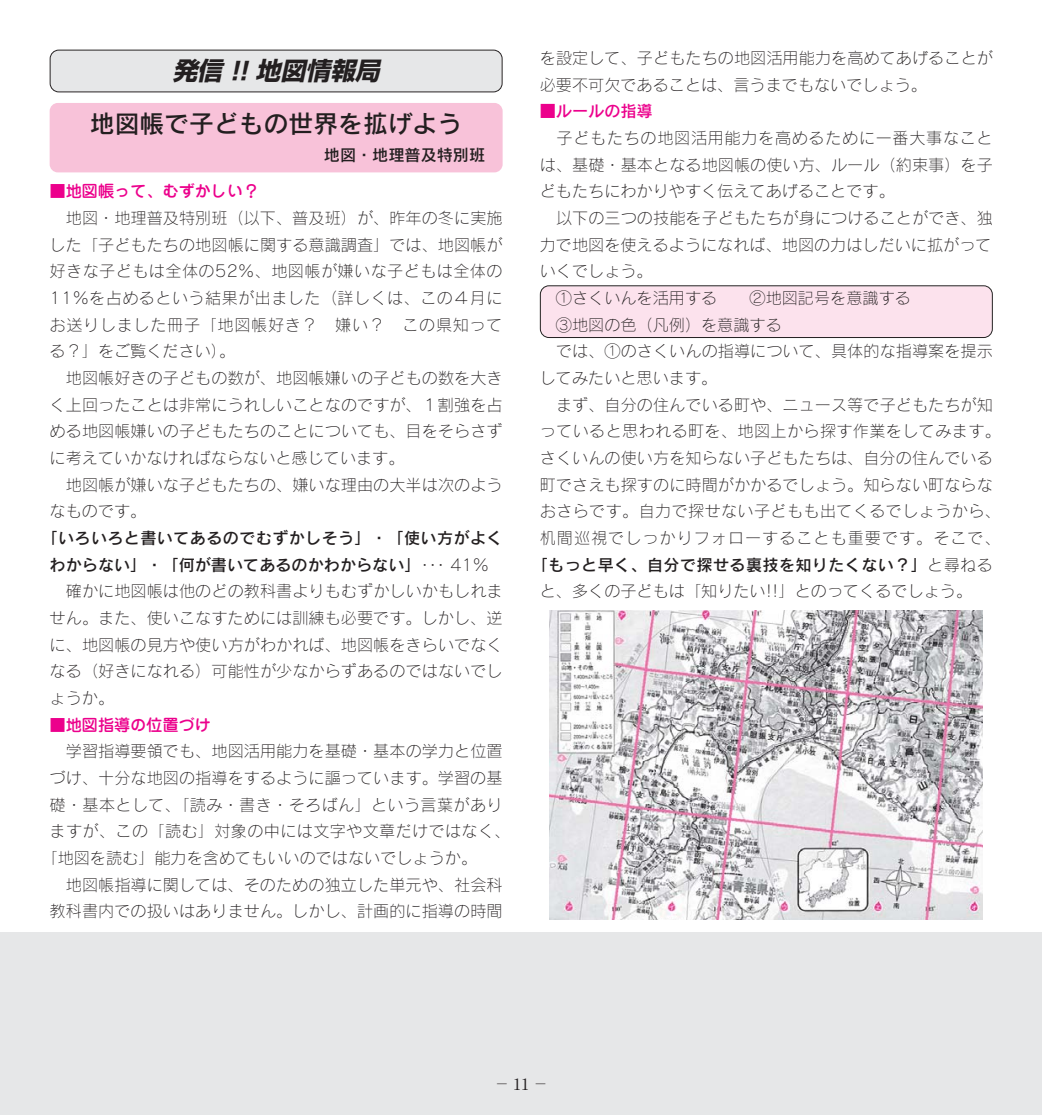
<style>
.page{position:relative;width:1042px;height:1115px;background:#fff}
.page>*{position:absolute;margin:0;border:0;box-sizing:border-box;transform-origin:0 0}
.t1{font:24.85px "Rodin CID DB";color:#231f20}
.t2{font:italic 700 24.85px "Shin Go";color:#231f20}
.t3{font:16.1px/26.6px "Rodin CID L";letter-spacing:.005em;color:#231f20;text-align:justify}
.t4{font:16.1px/26.6px "Rodin CID DB";letter-spacing:.02em;color:#231f20;text-align:center}
.t5{font:16.1px "Rodin CID L";letter-spacing:.06em;color:#231f20}
.t6{font:500 16.1px "Jun 34";color:#ec008c}
.t7{font:16.1px "Rodin CID DB";color:#231f20}
.t8{font:16.1px "Rodin CID DB";color:#ec008c}
.t9{font:16.1px "Ryumin";color:#231f20;scale:.6 1}
.s1{font-family:"Rodin CID L"}
</style>
<div class="page">
<div style="left:540px;top:286px;width:451px;height:51px;background:#fce2ed;border-radius:8px"></div>
<div style="left:539px;top:285px;width:453px;height:53px;border:1px solid #231f20;border-radius:9px"></div>
<div style="left:0;top:933px;width:1041px;height:182px;background:#e6e7e8"></div>
<div style="left:51px;top:51px;width:450px;height:40px;background:#e6e7e8;border-radius:8px"></div>
<div style="left:50px;top:50px;width:452px;height:42px;border:1px solid #231f20;border-radius:9px"></div>
<div style="left:50px;top:103px;width:452px;height:69px;background:#f8c2d9;border-radius:8px"></div>
<img style="left:549px;top:610px;width:433px;height:309px">
<h1 class="t2" style="left:172px;top:62px;width:214px">発信！！地図情報局</h1>
<h1 class="t1" style="left:90px;top:114px;width:374px">地図帳で子どもの世界を拡げよう</h1>
<p class="t7" style="left:324px;top:148px;width:163px">地図・地理普及特別班</p>
<p class="t6" style="left:50px;top:185px;width:211px">■地図帳って、むずかしい？</p>
<p class="t3" style="left:50px;top:207px;width:454px;text-indent:16px">地図・地理普及特別班（以下、普及班）が、昨年の冬に実施した「子どもたちの地図帳に関する意識調査」では、地図帳が好きな子どもは全体の52％、地図帳が嫌いな子どもは全体の11％を占めるという結果が出ました（詳しくは、この４月にお送りしました冊子「地図帳好き？ 嫌い？ この県知ってる？」をご覧ください）。</p>
<p class="t3" style="left:50px;top:367px;width:454px;text-indent:16px">地図帳好きの子どもの数が、地図帳嫌いの子どもの数を大きく上回ったことは非常にうれしいことなのですが、１割強を占める地図帳嫌いの子どもたちのことについても、目をそらさずに考えていかなければならないと感じています。</p>
<p class="t3" style="left:50px;top:473px;width:454px;text-indent:16px">地図帳が嫌いな子どもたちの、嫌いな理由の大半は次のようなものです。</p>
<p class="t4" style="left:42px;top:527px;width:462px">「いろいろと書いてあるのでむずかしそう」・「使い方がよくわからない」・「何が書いてあるのかわからない」<span class="s1">･･･ 41％</span></p>
<p class="t3" style="left:50px;top:580px;width:454px;text-indent:16px">確かに地図帳は他のどの教科書よりもむずかしいかもしれません。また、使いこなすためには訓練も必要です。しかし、逆に、地図帳の見方や使い方がわかれば、地図帳をきらいでなくなる（好きになれる）可能性が少なからずあるのではないでしょうか。</p>
<p class="t6" style="left:50px;top:718px;width:163px">■地図指導の位置づけ</p>
<p class="t3" style="left:66px;top:740px;width:438px">学習指導要領でも、地図活用能力を基礎・基本の学力と位置</p>
<p class="t3" style="left:50px;top:767px;width:454px">づけ、十分な地図の指導をするように謳っています。学習の基</p>
<p class="t3" style="left:50px;top:793px;width:454px">礎・基本として、「読み・書き・そろばん」という言葉があり</p>
<p class="t3" style="left:50px;top:820px;width:462px">ますが、この「読む」対象の中には文字や文章だけではなく、</p>
<p class="t3" style="left:42px;top:847px;width:437px">「地図を読む」能力を含めてもいいのではないでしょうか。</p>
<p class="t3" style="left:66px;top:873px;width:438px">地図帳指導に関しては、そのための独立した単元や、社会科</p>
<p class="t3" style="left:50px;top:900px;width:454px">教科書内での扱いはありません。しかし、計画的に指導の時間</p>
<p class="t3" style="left:539px;top:47px;width:454px">を設定して、子どもたちの地図活用能力を高めてあげることが必要不可欠であることは、言うまでもないでしょう。</p>
<p class="t8" style="left:539px;top:105px;width:114px">■ルールの指導</p>
<p class="t3" style="left:539px;top:127px;width:454px;text-indent:17px">子どもたちの地図活用能力を高めるために一番大事なことは、基礎・基本となる地図帳の使い方、ルール（約束事）を子どもたちにわかりやすく伝えてあげることです。</p>
<p class="t3" style="left:556px;top:207px;width:438px">以下の三つの技能を子どもたちが身につけることができ、独</p>
<p class="t3" style="left:539px;top:233px;width:453px">力で地図を使えるようになれば、地図の力はしだいに拡がって</p>
<p class="t3" style="left:539px;top:260px;width:114px">いくでしょう。</p>
<p class="t3" style="left:556px;top:287px;width:163px">①さくいんを活用する</p>
<p class="t3" style="left:749px;top:287px;width:163px">②地図記号を意識する</p>
<p class="t3" style="left:556px;top:313px;width:227px">③地図の色（凡例）を意識する</p>
<p class="t3" style="left:556px;top:340px;width:438px">では、①のさくいんの指導について、具体的な指導案を提示</p>
<p class="t3" style="left:539px;top:367px;width:179px">してみたいと思います。</p>
<p class="t3" style="left:556px;top:393px;width:438px">まず、自分の住んでいる町や、ニュース等で子どもたちが知</p>
<p class="t3" style="left:539px;top:420px;width:462px">っていると思われる町を、地図上から探す作業をしてみます。</p>
<p class="t3" style="left:539px;top:447px;width:454px">さくいんの使い方を知らない子どもたちは、自分の住んでいる</p>
<p class="t3" style="left:539px;top:473px;width:454px">町でさえも探すのに時間がかかるでしょう。知らない町ならな</p>
<p class="t3" style="left:539px;top:500px;width:462px">おさらです。自力で探せない子どもも出てくるでしょうから、</p>
<p class="t5" style="left:539px;top:532px;width:462px">机間巡視でしっかりフォローすることも重要です。そこで、</p>
<p class="t4" style="left:531px;top:553px;width:462px">「もっと早く、自分で探せる裏技を知りたくない？」<span class="s1">と尋ねる</span></p>
<p class="t3" style="left:539px;top:580px;width:434px">と、多くの子どもは「知りたい!!」とのってくるでしょう。</p>
<p class="t9" style="left:497px;top:1078px;width:82px">― 11―</p>
</div>
